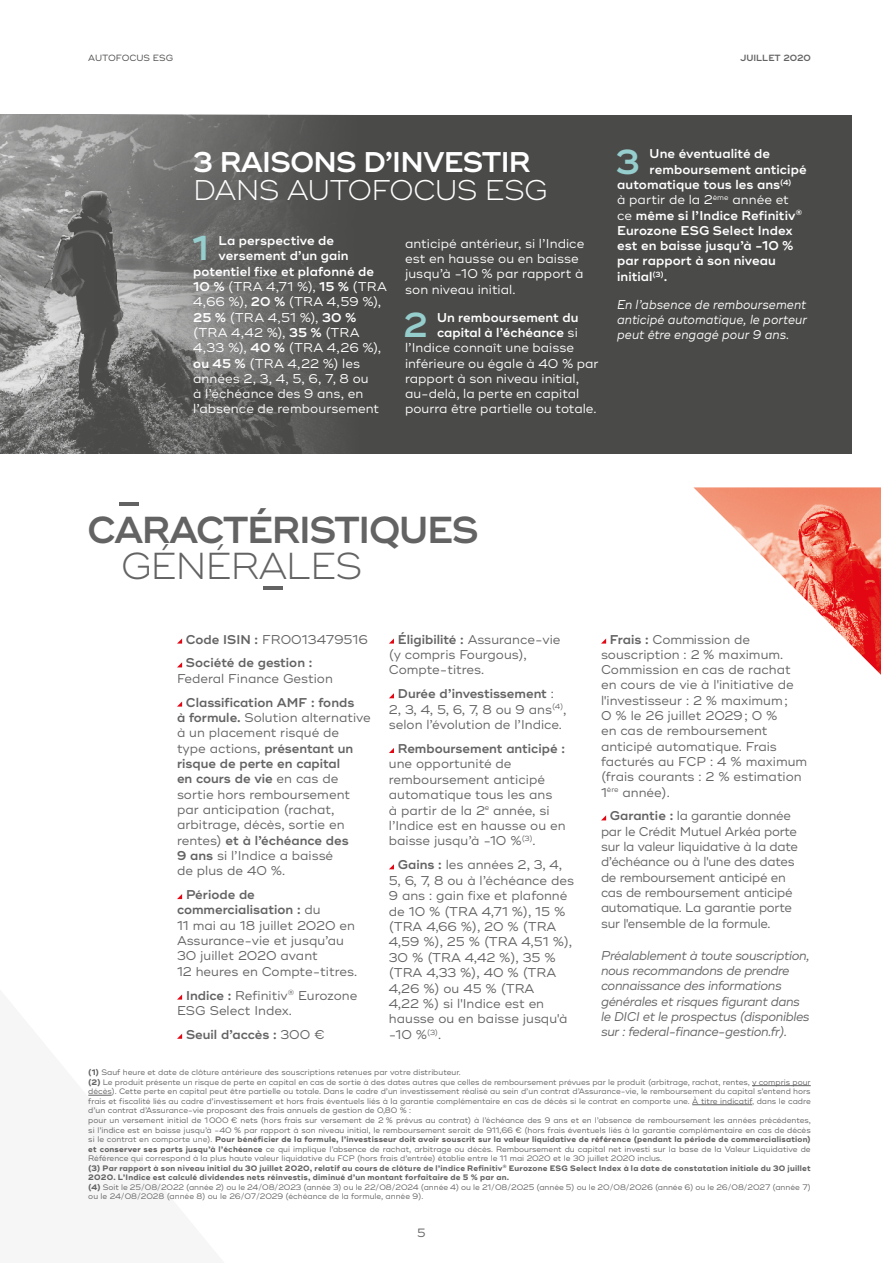
<style>
.page{position:relative;width:881px;height:1263px;background:#fff}
.page>*{position:absolute;margin:0;border:0;box-sizing:border-box;transform-origin:0 0}
.t1{font:600 37.5px "Ridley Grotesk";letter-spacing:-.04em;color:#646363}
.t2{font:300 37.5px "Ridley Grotesk";letter-spacing:-.04em;color:#646363}
.t3{font:600 34.65px "Ridley Grotesk";color:#95cecd}
.t4{font:600 28.5px "Ridley Grotesk";letter-spacing:-.03em;color:#fff}
.t5{font:300 28.5px "Ridley Grotesk";letter-spacing:-.03em;color:#fff}
.t6{font:12.75px/15.3px "Ridley Grotesk";color:#646363}
.t7{font:12.75px/15.3px "Ridley Grotesk";letter-spacing:.005em;color:#fff}
.t8{font:600 12.75px "Ridley Grotesk";letter-spacing:.005em;color:#fff}
.t9{font:12.75px/15.3px "Ridley Grotesk";letter-spacing:-.02em;color:#646363}
.t10{font:italic 12.75px/15.3px "Ridley Grotesk";letter-spacing:-.03em;color:#646363;scale:.96 1}
.t11{font:italic 12.75px/15.3px "Ridley Grotesk";letter-spacing:.005em;color:#fff;text-align:justify;scale:.92 1}
.t12{font:600 12.75px/23.9px "Ridley Grotesk";color:#646363}
.t13{font:12px "Ridley Grotesk";color:#646363}
.t14{font:9px "Ridley Grotesk";color:#4a4a49}
.t15{font:600 9px "Ridley Grotesk";color:#646363}
.t16{font:7.95px/9.6px "Ridley Grotesk";color:#646363}
.s1{font-weight:600}
.s2{font-weight:400}
.s3{font-weight:700}
</style>
<div class="page">
<div style="left:0;top:115px;width:850px;height:339px;background:#4a4a49"></div>
<img style="left:0;top:115px;width:341px;height:339px">
<svg style="left:177px;top:638px;width:5px;height:6px"></svg>
<svg style="left:177px;top:662px;width:5px;height:5px"></svg>
<svg style="left:177px;top:701px;width:5px;height:6px"></svg>
<svg style="left:177px;top:894px;width:5px;height:5px"></svg>
<svg style="left:389px;top:638px;width:5px;height:6px"></svg>
<svg style="left:389px;top:693px;width:5px;height:5px"></svg>
<svg style="left:389px;top:748px;width:5px;height:5px"></svg>
<svg style="left:389px;top:864px;width:5px;height:5px"></svg>
<svg style="left:601px;top:638px;width:5px;height:6px"></svg>
<svg style="left:601px;top:815px;width:5px;height:5px"></svg>
<hr style="left:119px;top:502px;width:19px;height:4px;background:#646363">
<hr style="left:263px;top:586px;width:19px;height:4px;background:#646363">
<img style="left:693px;top:487px;width:187px;height:187px">
<hr style="left:751px;top:1085px;width:59px;height:1px;background:#646363">
<svg style="left:88px;top:1095px;width:24px;height:1px"></svg>
<hr style="left:692px;top:1104px;width:59px;height:1px;background:#646363">
<p class="t14" style="left:88px;top:53px;width:86px">AUTOFOCUS ESG</p>
<p class="t15" style="left:739px;top:53px;width:72px">JUILLET 2020</p>
<h3 class="t4" style="left:193px;top:145px;width:339px">3 RAISONS D’INVESTIR</h3>
<h3 class="t5" style="left:193px;top:173px;width:356px">DANS AUTOFOCUS ESG</h3>
<h2 class="t3" style="left:192px;top:228px;width:18px">1</h2>
<h3 class="t8" style="left:218px;top:233px;width:117px">La perspective de</h3>
<h3 class="t8" style="left:218px;top:248px;width:132px">versement d’un gain</h3>
<h3 class="t8" style="left:193px;top:264px;width:182px">potentiel fixe et plafonné de</h3>
<h3 class="t7" style="left:193px;top:279px;width:195px"><span class="s1">10 %</span> (TRA 4,71 %), <span class="s1">15 %</span> (TRA</h3>
<h3 class="t7" style="left:193px;top:294px;width:189px">4,66 %), <span class="s1">20 %</span> (TRA 4,59 %),</h3>
<h3 class="t7" style="left:193px;top:310px;width:165px"><span class="s1">25 %</span> (TRA 4,51 %), <span class="s1">30 %</span></h3>
<h3 class="t7" style="left:193px;top:325px;width:168px">(TRA 4,42 %), <span class="s1">35 %</span> (TRA</h3>
<h3 class="t7" style="left:193px;top:340px;width:189px">4,33 %), <span class="s1">40 %</span> (TRA 4,26 %),</h3>
<h3 class="t7" style="left:193px;top:356px;width:168px"><span class="s1">ou 45 %</span> (TRA 4,22 %) les</h3>
<h3 class="t7" style="left:193px;top:371px;width:177px">années 2, 3, 4, 5, 6, 7, 8 ou</h3>
<h3 class="t7" style="left:193px;top:386px;width:171px">à l’échéance des 9 ans, en</h3>
<h3 class="t7" style="left:193px;top:402px;width:187px">l’absence de remboursement</h3>
<h3 class="t7" style="left:405px;top:236px;width:181px">anticipé antérieur, si l’Indice est en hausse ou en baisse jusqu’à -10 % par rapport à son niveau initial.</h3>
<h2 class="t3" style="left:403px;top:304px;width:26px">2</h2>
<h3 class="t8" style="left:437px;top:309px;width:143px">Un remboursement du</h3>
<h3 class="t8" style="left:437px;top:325px;width:142px">capital à l’échéance <span class="s2">si</span></h3>
<h3 class="t7" style="left:405px;top:340px;width:170px">l’Indice connaît une baisse</h3>
<h3 class="t7" style="left:405px;top:356px;width:195px">inférieure ou égale à 40 % par</h3>
<h3 class="t7" style="left:405px;top:371px;width:175px">rapport à son niveau initial,</h3>
<h3 class="t7" style="left:405px;top:386px;width:176px">au-delà, la perte en capital</h3>
<h3 class="t7" style="left:405px;top:402px;width:193px">pourra être partielle ou totale.</h3>
<h2 class="t3" style="left:615px;top:141px;width:26px">3</h2>
<h3 class="t8" style="left:649px;top:146px;width:122px">Une éventualité de</h3>
<h3 class="t8" style="left:649px;top:162px;width:158px">remboursement anticipé</h3>
<h3 class="t8" style="left:617px;top:177px;width:176px">automatique tous les ans<sup>(4)</sup></h3>
<h3 class="t7" style="left:617px;top:192px;width:173px">à partir de la 2<sup>ème</sup> année et</h3>
<h3 class="t8" style="left:617px;top:207px;width:186px"><span class="s2">ce</span> même si l’Indice Refinitiv<sup>®</sup></h3>
<h3 class="t8" style="left:617px;top:223px;width:177px">Eurozone ESG Select Index</h3>
<h3 class="t8" style="left:617px;top:238px;width:178px">est en baisse jusqu’à -10 %</h3>
<h3 class="t8" style="left:617px;top:253px;width:160px">par rapport à son niveau</h3>
<h3 class="t8" style="left:617px;top:269px;width:52px">initial<sup>(3)</sup>.</h3>
<h3 class="t11" style="left:617px;top:297px;width:208px">En l’absence de remboursement anticipé automatique, le porteur peut être engagé pour 9 ans.</h3>
<h1 class="t1" style="left:87px;top:507px;width:393px">CARACTÉRISTIQUES</h1>
<h1 class="t2" style="left:121px;top:543px;width:243px">GÉNÉRALES</h1>
<h3 class="t12" style="left:186px;top:627px;width:183px">Code ISIN : <span class="s2">FR0013479516<br></span>Société de gestion :</h3>
<h3 class="t6" style="left:177px;top:671px;width:157px">Federal Finance Gestion</h3>
<p class="t6" style="left:177px;top:695px;width:195px;text-indent:9px"><span class="s1">Classification AMF : fonds<br>à formule.</span> Solution alternative à un placement risqué de type actions, <span class="s1">présentant un risque de perte en capital<br>en cours de vie</span> en cas de sortie hors remboursement par anticipation (rachat, arbitrage, décès, sortie en rentes) <span class="s1">et à l’échéance des<br>9 ans</span> si l’Indice a baissé<br>de plus de 40 %.</p>
<h3 class="t6" style="left:177px;top:887px;width:181px;text-indent:9px"><span class="s1">Période de commercialisation :</span> du<br>11 mai au 18 juillet 2020 en<br>Assurance-vie et jusqu’au<br>30 juillet 2020 avant<br>12 heures en Compte-titres.</h3>
<h3 class="t6" style="left:177px;top:988px;width:182px;text-indent:9px"><span class="s1">Indice :</span> Refinitiv<sup>®</sup> Eurozone<br>ESG Select Index.</h3>
<h3 class="t12" style="left:186px;top:1023px;width:140px">Seuil d’accès : <span class="s2">300 €</span></h3>
<h3 class="t6" style="left:389px;top:632px;width:173px;text-indent:9px"><span class="s1">Éligibilité :</span> Assurance-vie (y compris Fourgous),<br>Compte-titres.</h3>
<h3 class="t6" style="left:389px;top:686px;width:179px;text-align:center"><span class="s1">Durée d’investissement</span> :<br>2, 3, 4, 5, 6, 7, 8 ou 9 ans<sup>(4)</sup>, selon l’évolution de l’Indice.</h3>
<h3 class="t12" style="left:397px;top:737px;width:169px">Remboursement anticipé :</h3>
<h3 class="t6" style="left:389px;top:756px;width:178px">une opportunité de remboursement anticipé automatique tous les ans<br>à partir de la 2<sup>e</sup> année, si l’Indice est en hausse ou en baisse jusqu’à -10 %<sup>(3)</sup>.</h3>
<p class="t6" style="left:389px;top:857px;width:187px;text-indent:9px"><span class="s1">Gains :</span> les années 2, 3, 4,<br>5, 6, 7, 8 ou à l’échéance des<br>9 ans : gain fixe et plafonné de 10 % (TRA 4,71 %), 15 % (TRA 4,66 %), 20 % (TRA<br>4,59 %), 25 % (TRA 4,51 %),<br>30 % (TRA 4,42 %), 35 % (TRA 4,33 %), 40 % (TRA<br>4,26 %) ou 45 % (TRA<br>4,22 %) si l'Indice est en hausse ou en baisse jusqu'à -10 %<sup>(3)</sup>.</p>
<p class="t6" style="left:600px;top:632px;width:208px;text-indent:9px"><span class="s1">Frais :</span> Commission de souscription : 2 % maximum.<br>Commission en cas de rachat en cours de vie à l'initiative de l'investisseur : 2 % maximum;<br>0 % le 26 juillet 2029; 0 %<br>en cas de remboursement anticipé automatique. Frais facturés au FCP : 4 % maximum (frais courants : 2 % estimation<br>1<sup>ère</sup> année).</p>
<p class="t9" style="left:600px;top:809px;width:198px;text-indent:9px"><span class="s1">Garantie :</span> la garantie donnée par le Crédit Mutuel Arkéa porte sur la valeur liquidative à la date d’échéance ou à l'une des dates de remboursement anticipé en cas de remboursement anticipé automatique. La garantie porte sur l'ensemble de la formule.</p>
<h3 class="t10" style="left:600px;top:948px;width:219px">Préalablement à toute souscription, nous recommandons de prendre connaissance des informations générales et risques figurant dans le DICI et le prospectus (disponibles sur : federal-finance-gestion.fr).</h3>
<p class="t16" style="left:88px;top:1068px;width:723px"><span class="s3">(1)</span> Sauf heure et date de clôture antérieure des souscriptions retenues par votre distributeur.<br><span class="s3">(2)</span> Le produit présente un risque de perte en capital en cas de sortie à des dates autres que celles de remboursement prévues par le produit (arbitrage, rachat, rentes, y compris pour décès). Cette perte en capital peut être partielle ou totale. Dans le cadre d’un investissement réalisé au sein d’un contrat d’Assurance-vie, le remboursement du capital s’entend hors frais et fiscalité liés au cadre d’investissement et hors frais éventuels liés à la garantie complémentaire en cas de décès si le contrat en comporte une. À titre indicatif, dans le cadre d’un contrat d’Assurance-vie proposant des frais annuels de gestion de 0,80 % :<br>pour un versement initial de 1000 € nets (hors frais sur versement de 2 % prévus au contrat) à l’échéance des 9 ans et en l’absence de remboursement les années précédentes, si l’indice est en baisse jusqu’à -40 % par rapport à son niveau initial, le remboursement serait de 911,66 € (hors frais éventuels liés à la garantie complémentaire en cas de décès si le contrat en comporte une). <span class="s3">Pour bénéficier de la formule, l’investisseur doit avoir souscrit sur la valeur liquidative de référence (pendant la période de commercialisation) et conserver ses parts jusqu’à l’échéance</span> ce qui implique l’absence de rachat, arbitrage ou décès. Remboursement du capital net investi sur la base de la Valeur Liquidative de Référence qui correspond à la plus haute valeur liquidative du FCP (hors frais d’entrée) établie entre le 11 mai 2020 et le 30 juillet 2020 inclus.<br><span class="s3">(3) Par rapport à son niveau initial du 30 juillet 2020, relatif au cours de clôture de l’indice Refinitiv</span><sup>®</sup> <span class="s3">Eurozone ESG Select Index à la date de constatation initiale du 30 juillet 2020. L’Indice est calculé dividendes nets réinvestis, diminué d’un montant forfaitaire de 5 % par an.<br>(4)</span> Soit le 25/08/2022 (année 2) ou le 24/08/2023 (année 3) ou le 22/08/2024 (année 4) ou le 21/08/2025 (année 5) ou le 20/08/2026 (année 6) ou le 26/08/2027 (année 7) ou le 24/08/2028 (année 8) ou le 26/07/2029 (échéance de la formule, année 9).</p>
<h3 class="t13" style="left:417px;top:1225px;width:10px">5</h3>
</div>
